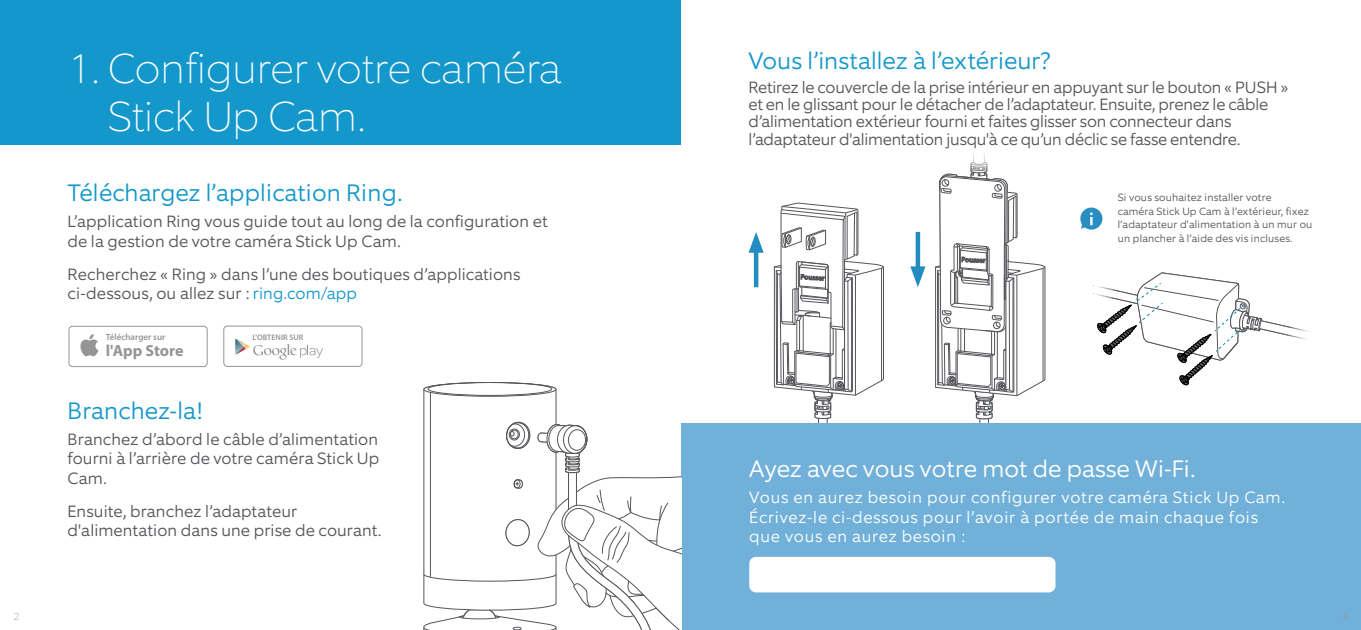
<style>
.page{position:relative;width:1361px;height:630px;background:#fff}
.page>*{position:absolute;margin:0;border:0;box-sizing:border-box;transform-origin:0 0}
.t1{font:100 42px/48px "Equip";color:#fff}
.t2{font:300 24px "Equip";color:#1498cb}
.t3{font:300 24px "Equip";color:#fff}
.t4{font:300 16.5px/19.5px "Equip";letter-spacing:-.01em;color:#54565a}
.t5{font:300 16.5px/19.5px "Equip";letter-spacing:.04em;color:#fff}
.t6{font:700 16.05px "Myriad Pro";letter-spacing:-.005em;color:#959595}
.t7{font:300 10.5px/13.5px "Equip";letter-spacing:.01em;color:#54565a}
.t8{font:100 10.5px "Equip";color:#939598}
.t9{font:600 9px "Myriad Pro";color:#959595}
.t10{font:600 7.95px "Myriad Pro";color:#959595}
.s1{color:#1498cb}
</style>
<div class="page">
<svg style="left:935px;top:153px;width:110px;height:270px"></svg>
<svg style="left:774px;top:202px;width:110px;height:221px"></svg>
<div style="left:0;top:0;width:680px;height:145px;background:#1498cb"></div>
<div style="left:681px;top:423px;width:680px;height:206px;background:#71b0d8"></div>
<div style="left:749px;top:556px;width:306px;height:36px;background:#fff;border-radius:7px"></div>
<svg style="left:423px;top:382px;width:258px;height:247px"></svg>
<svg style="left:235px;top:338px;width:88px;height:21px"></svg>
<svg style="left:80px;top:334px;width:18px;height:22px"></svg>
<div style="left:68px;top:325px;width:140px;height:42px;border:1px solid #959595;border-radius:4px"></div>
<div style="left:223px;top:325px;width:139px;height:41px;border:1px solid #959595;border-radius:4px"></div>
<svg style="left:1080px;top:207px;width:22px;height:22px"></svg>
<svg style="left:1093px;top:272px;width:216px;height:113px"></svg>
<div style="left:915px;top:232px;width:5px;height:42px;background:#238dc1"></div>
<svg style="left:910px;top:266px;width:15px;height:21px"></svg>
<hr style="left:754px;top:244px;width:4px;height:43px;background:#238dc1">
<svg style="left:749px;top:232px;width:15px;height:20px"></svg>
<h1 class="t1" style="left:108px;top:44px;width:455px;text-indent:-40px">1. Configurer votre caméra<br>Stick Up Cam.</h1>
<h2 class="t2" style="left:68px;top:177px;width:336px">Téléchargez l’application Ring.</h2>
<p class="t4" style="left:68px;top:212px;width:482px">L’application Ring vous guide tout au long de la configuration et de la gestion de votre caméra Stick Up Cam.</p>
<p class="t4" style="left:68px;top:264px;width:454px">Recherchez « Ring » dans l’une des boutiques d’applications ci-dessous, ou allez sur : <span class="s1">ring.com/app</span></p>
<p class="t9" style="left:106px;top:331px;width:61px">Télécharger sur</p>
<p class="t6" style="left:106px;top:340px;width:79px">l'App Store</p>
<p class="t10" style="left:252px;top:332px;width:52px">L'OBTENIR SUR</p>
<h2 class="t2" style="left:68px;top:394px;width:137px">Branchez-la!</h2>
<p class="t4" style="left:68px;top:429px;width:313px;text-align:justify">Branchez d’abord le câble d’alimentation fourni à l’arrière de votre caméra Stick Up Cam.</p>
<p class="t4" style="left:68px;top:501px;width:316px">Ensuite, branchez l’adaptateur d'alimentation dans une prise de courant.</p>
<h2 class="t2" style="left:748px;top:45px;width:304px">Vous l’installez à l’extérieur?</h2>
<p class="t4" style="left:748px;top:78px;width:541px;line-height:17.2px">Retirez le couvercle de la prise intérieur en appuyant sur le bouton « PUSH » et en le glissant pour le détacher de l’adaptateur. Ensuite, prenez le câble d’alimentation extérieur fourni et faites glisser son connecteur dans l’adaptateur d'alimentation jusqu'à ce qu’un déclic se fasse entendre.</p>
<p class="t7" style="left:1117px;top:191px;width:196px">Si vous souhaitez installer votre<br>caméra Stick Up Cam à l’extérieur, fixez l’adaptateur d'alimentation à un mur ou un plancher à l’aide des vis incluses.</p>
<h2 class="t3" style="left:749px;top:453px;width:448px">Ayez avec vous votre mot de passe Wi-Fi.</h2>
<p class="t5" style="left:749px;top:487px;width:537px">Vous en aurez besoin pour configurer votre caméra Stick Up Cam.<br>Écrivez-le ci-dessous pour l’avoir à portée de main chaque fois que vous en aurez besoin :</p>
<p class="t8" style="left:14px;top:609px;width:7px">2</p>
<p class="t8" style="left:1341px;top:609px;width:7px">3</p>
</div>
